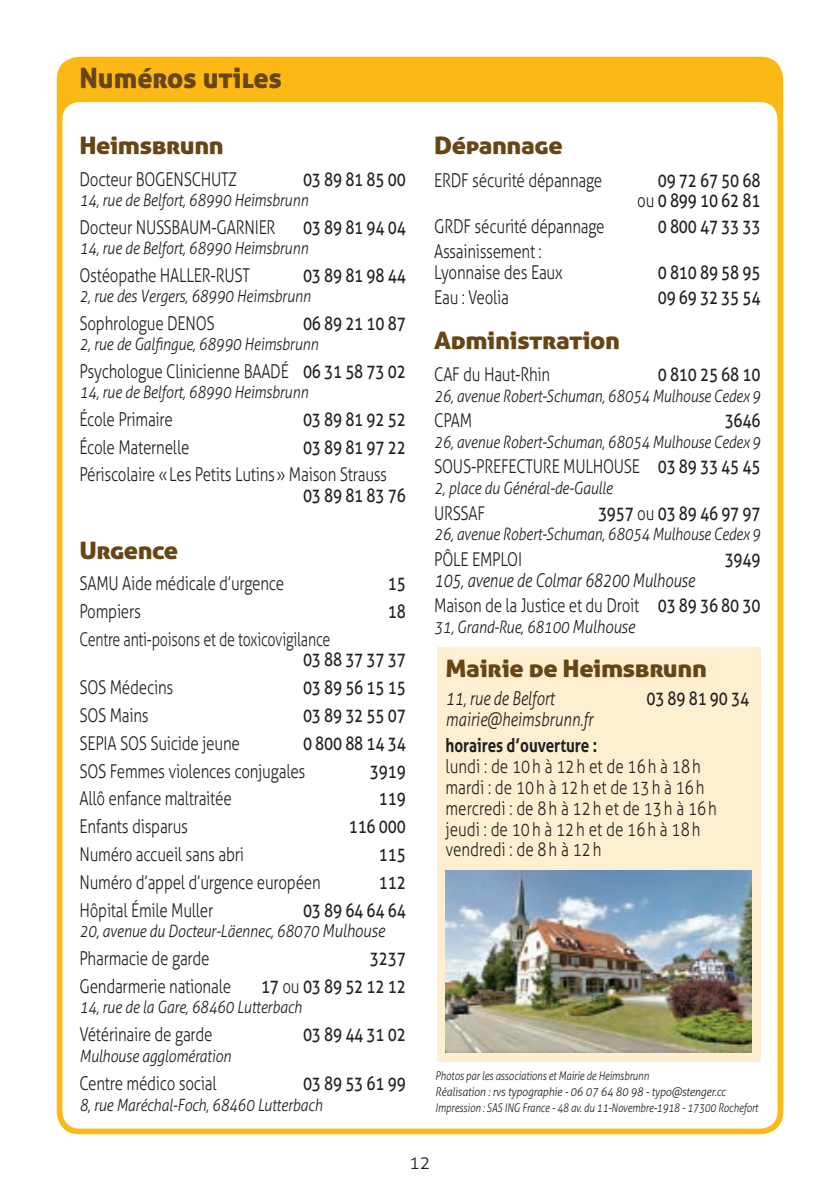
<style>
.page{position:relative;width:840px;height:1191px;background:#fff}
.page>*{position:absolute;margin:0;border:0;box-sizing:border-box;transform-origin:0 0}
.t1{font:28px "Aller Display";color:#684514}
.t2{font:24px "Aller Display";letter-spacing:-.015em;color:#684514;scale:1.1 1}
.t3{font:300 19px/20.8px "Aller";letter-spacing:-.015em;color:#231f20;scale:.8 1}
.t4{font:19px/20.8px "Aller";letter-spacing:-.015em;color:#231f20;text-align:right;scale:.8 1}
.t5{font:italic 300 19px/25.4px "Aller";letter-spacing:-.015em;color:#231f20;scale:.8 1}
.t6{font:300 19px "Aller";letter-spacing:-.015em;color:#231f20;scale:.75 1}
.t7{font:700 19px "Aller";color:#231f20;scale:.8 1}
.t8{font:300 18px "Aller";color:#231f20}
.t9{font:italic 300 17px "Aller";letter-spacing:-.015em;color:#231f20;scale:.85 1}
.t10{font:italic 300 17px "Aller";letter-spacing:-.015em;color:#231f20;scale:.84 1}
.t11{font:italic 300 12px/16px "Aller";letter-spacing:-.015em;color:#231f20;scale:.82 1}
.s1{font-weight:400}
.s2{font-size:18px}
.s3{font-weight:300}
.s4{font-style:normal}
.s5{font-weight:400;font-style:normal}
</style>
<div class="page">
<div style="left:57px;top:57px;width:725px;height:1077px;background:#fcb814;border-radius:23px"></div>
<div style="left:62px;top:102px;width:715px;height:1026px;background:#fff;border-radius:17px"></div>
<div style="left:437px;top:647px;width:323px;height:414px;background:#feefd0"></div>
<img style="left:445px;top:870px;width:306px;height:182px">
<h1 class="t1" style="left:79px;top:61px;width:204px">Numéros utiles</h1>
<p class="t2" style="left:79px;top:131px;width:133px">Heimsbrunn</p>
<p class="t3" style="left:79px;top:169px;width:198px">Docteur BOGENSCHUTZ</p>
<p class="t4" style="left:303px;top:169px;width:130px">03 89 81 85 00</p>
<p class="t9" style="left:79px;top:190px;width:270px">14, rue de Belfort, 68990 Heimsbrunn</p>
<p class="t3" style="left:79px;top:217px;width:246px">Docteur NUSSBAUM-GARNIER</p>
<p class="t4" style="left:303px;top:217px;width:130px">03 89 81 94 04</p>
<p class="t9" style="left:79px;top:237px;width:270px">14, rue de Belfort, 68990 Heimsbrunn</p>
<p class="t3" style="left:79px;top:265px;width:214px">Ostéopathe HALLER-RUST</p>
<p class="t4" style="left:303px;top:264px;width:130px">03 89 81 98 44</p>
<p class="t9" style="left:79px;top:285px;width:273px">2, rue des Vergers, 68990 Heimsbrunn</p>
<p class="t3" style="left:79px;top:312px;width:170px">Sophrologue DENOS</p>
<p class="t4" style="left:303px;top:312px;width:130px">06 89 21 10 87</p>
<p class="t9" style="left:79px;top:333px;width:282px">2, rue de Galfingue, 68990 Heimsbrunn</p>
<p class="t3" style="left:79px;top:360px;width:409px">Psychologue Clinicienne BAADÉ <span class="s1">06 31 58 73 02</span></p>
<p class="t9" style="left:79px;top:381px;width:270px">14, rue de Belfort, 68990 Heimsbrunn</p>
<p class="t3" style="left:79px;top:408px;width:118px">École Primaire</p>
<p class="t4" style="left:303px;top:408px;width:130px">03 89 81 92 52</p>
<p class="t3" style="left:79px;top:436px;width:139px">École Maternelle</p>
<p class="t4" style="left:303px;top:436px;width:130px">03 89 81 97 22</p>
<p class="t3" style="left:79px;top:464px;width:385px">Périscolaire «Les Petits Lutins» Maison Strauss</p>
<p class="t4" style="left:303px;top:484px;width:130px">03 89 81 83 76</p>
<p class="t2" style="left:79px;top:534px;width:91px">Urgence</p>
<p class="t3" style="left:79px;top:573px;width:257px">SAMU Aide médicale d’urgence</p>
<p class="t4" style="left:387px;top:572px;width:24px">15</p>
<p class="t3" style="left:79px;top:600px;width:78px">Pompiers</p>
<p class="t4" style="left:387px;top:600px;width:24px">18</p>
<p class="t6" style="left:79px;top:627px;width:336px">Centre anti-poisons et de toxicovigilance</p>
<p class="t4" style="left:303px;top:648px;width:130px">03 88 37 37 37</p>
<p class="t3" style="left:79px;top:676px;width:119px">SOS Médecins</p>
<p class="t4" style="left:303px;top:676px;width:130px">03 89 56 15 15</p>
<p class="t3" style="left:79px;top:704px;width:88px">SOS Mains</p>
<p class="t4" style="left:303px;top:704px;width:130px">03 89 32 55 07</p>
<p class="t3" style="left:79px;top:732px;width:202px">SEPIA SOS Suicide jeune</p>
<p class="t4" style="left:303px;top:732px;width:130px">0 800 88 14 34</p>
<p class="t3" style="left:79px;top:760px;width:284px">SOS Femmes violences conjugales</p>
<p class="t4" style="left:370px;top:760px;width:46px">3919</p>
<p class="t3" style="left:79px;top:788px;width:192px">Allô enfance maltraitée</p>
<p class="t4" style="left:378px;top:788px;width:35px">119</p>
<p class="t3" style="left:79px;top:816px;width:137px">Enfants disparus</p>
<p class="t4" style="left:348px;top:816px;width:73px">116 000</p>
<p class="t3" style="left:79px;top:844px;width:207px">Numéro accueil sans abri</p>
<p class="t4" style="left:378px;top:844px;width:35px">115</p>
<p class="t3" style="left:79px;top:872px;width:303px">Numéro d’appel d’urgence européen</p>
<p class="t4" style="left:378px;top:872px;width:35px">112</p>
<p class="t3" style="left:79px;top:900px;width:169px">Hôpital Émile Muller</p>
<p class="t4" style="left:303px;top:900px;width:130px">03 89 64 64 64</p>
<p class="t9" style="left:79px;top:921px;width:361px">20, avenue du Docteur-Läennec, 68070 <span class="s2">Mulhouse</span></p>
<p class="t3" style="left:79px;top:948px;width:164px">Pharmacie de garde</p>
<p class="t4" style="left:370px;top:948px;width:46px">3237</p>
<p class="t3" style="left:79px;top:975px;width:191px">Gendarmerie nationale</p>
<p class="t4" style="left:261px;top:975px;width:182px">17 <span class="s3">ou</span> 03 89 52 12 12</p>
<p class="t9" style="left:79px;top:996px;width:263px">14, rue de la Gare, 68460 Lutterbach</p>
<p class="t3" style="left:79px;top:1023px;width:168px">Vétérinaire de garde</p>
<p class="t4" style="left:303px;top:1023px;width:130px">03 89 44 31 02</p>
<p class="t9" style="left:79px;top:1045px;width:180px">Mulhouse agglomération</p>
<p class="t3" style="left:79px;top:1072px;width:173px">Centre médico social</p>
<p class="t4" style="left:303px;top:1072px;width:130px">03 89 53 61 99</p>
<p class="t9" style="left:79px;top:1094px;width:287px">8, rue Maréchal-Foch, 68460 Lutterbach</p>
<p class="t2" style="left:434px;top:131px;width:118px">Dépannage</p>
<p class="t3" style="left:434px;top:169px;width:211px">ERDF sécurité dépannage</p>
<p class="t4" style="left:636px;top:169px;width:156px">09 72 67 50 68 <span class="s3">ou</span> 0 899 10 62 81</p>
<p class="t3" style="left:434px;top:216px;width:214px">GRDF sécurité dépannage</p>
<p class="t4" style="left:657px;top:216px;width:130px">0 800 47 33 33</p>
<p class="t3" style="left:434px;top:241px;width:162px">Assainissement :<br>Lyonnaise des Eaux</p>
<p class="t4" style="left:657px;top:262px;width:130px">0 810 89 58 95</p>
<p class="t3" style="left:434px;top:287px;width:95px">Eau : Veolia</p>
<p class="t4" style="left:657px;top:287px;width:130px">09 69 32 35 54</p>
<p class="t2" style="left:434px;top:325px;width:170px">Administration</p>
<p class="t3" style="left:434px;top:364px;width:146px">CAF du Haut-Rhin</p>
<p class="t4" style="left:657px;top:364px;width:130px">0 810 25 68 10</p>
<p class="t10" style="left:434px;top:386px;width:390px">26, avenue Robert-Schuman, 68054 Mulhouse Cedex 9</p>
<p class="t3" style="left:434px;top:410px;width:49px">CPAM</p>
<p class="t4" style="left:724px;top:410px;width:46px">3646</p>
<p class="t10" style="left:434px;top:432px;width:390px">26, avenue Robert-Schuman, 68054 Mulhouse Cedex 9</p>
<p class="t3" style="left:434px;top:456px;width:409px">SOUS-PREFECTURE MULHOUSE <span class="s1">03 89 33 45 45</span></p>
<p class="t9" style="left:434px;top:478px;width:211px">2, place du Général-de-Gaulle</p>
<p class="t3" style="left:434px;top:502px;width:65px">URSSAF</p>
<p class="t4" style="left:597px;top:502px;width:204px">3957 <span class="s3">ou</span> 03 89 46 97 97</p>
<p class="t10" style="left:434px;top:524px;width:390px">26, avenue Robert-Schuman, 68054 Mulhouse Cedex 9</p>
<p class="t3" style="left:434px;top:548px;width:111px">PÔLE EMPLOI</p>
<p class="t4" style="left:724px;top:548px;width:46px">3949</p>
<p class="t5" style="left:434px;top:567px;width:409px">105, avenue de Colmar 68200 Mulhouse<br><span class="s4">Maison de la Justice et du Droit</span> <span class="s5">03 89 36 80 30</span></p>
<p class="t9" style="left:434px;top:616px;width:238px">31, Grand-Rue, 68100 <span class="s2">Mulhouse</span></p>
<p class="t2" style="left:445px;top:653px;width:239px">Mairie de Heimsbrunn</p>
<p class="t5" style="left:445px;top:685px;width:137px">11, rue de Belfort</p>
<p class="t4" style="left:646px;top:688px;width:130px">03 89 81 90 34</p>
<p class="t5" style="left:445px;top:706px;width:186px">mairie@heimsbrunn.fr</p>
<p class="t7" style="left:445px;top:734px;width:191px">horaires d’ouverture :</p>
<p class="t3" style="left:445px;top:756px;width:340px">lundi : de 10h à 12h et de 16h à 18h mardi : de 10h à 12h et de 13h à 16h mercredi : de 8h à 12h et de 13h à 16h jeudi : de 10h à 12h et de 16h à 18h vendredi : de 8h à 12h</p>
<p class="t11" style="left:435px;top:1067px;width:395px">Photos par les associations et Mairie de Heimsbrunn<br>Réalisation : rvs typographie - 06 07 64 80 98 - typo@stenger.cc<br>Impression : SAS ING France - 48 av. du 11-Novembre-1918 - 17300 Rochefort</p>
<p class="t8" style="left:409px;top:1152px;width:23px">12</p>
</div>
